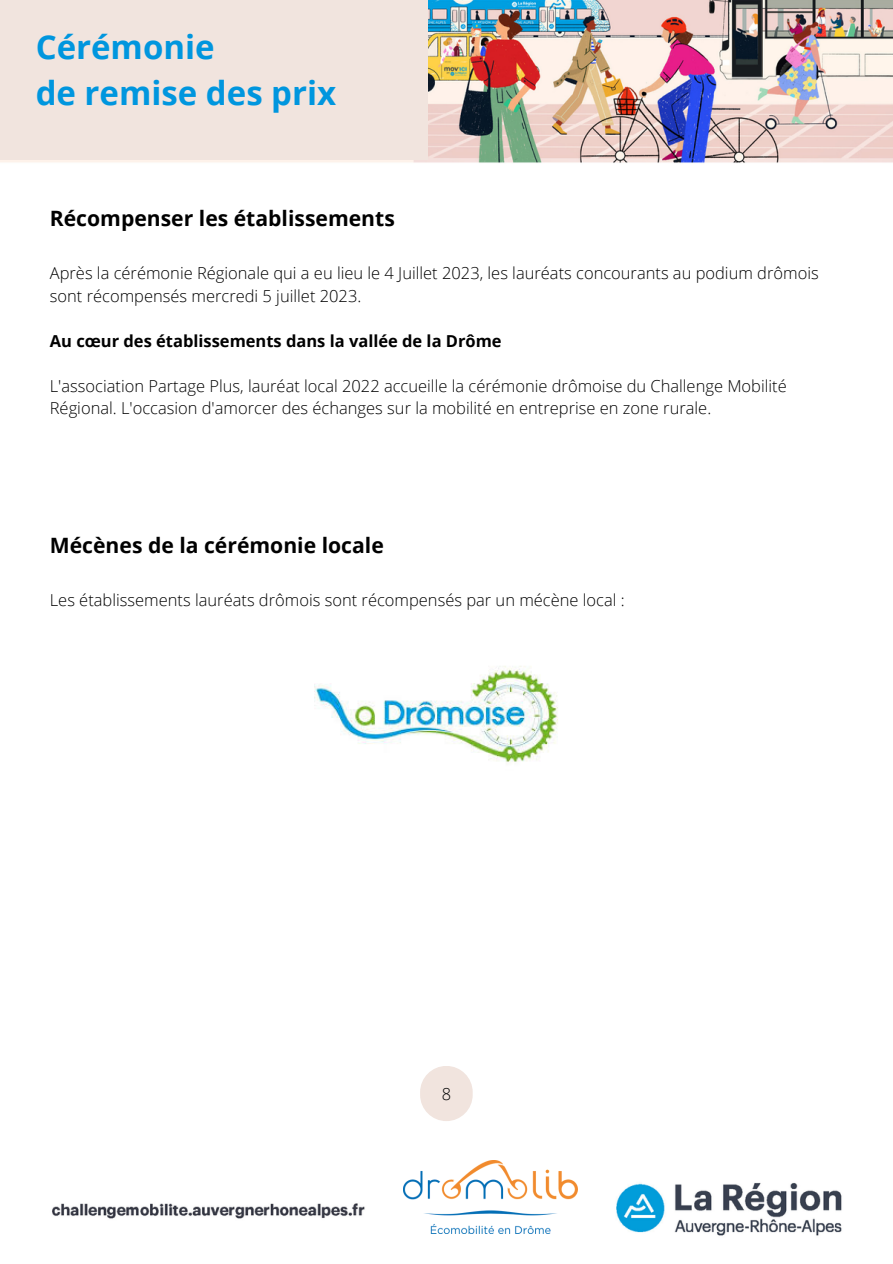
<style>
.page{position:relative;width:893px;height:1264px;background:#fff}
.page>*{position:absolute;margin:0;border:0;box-sizing:border-box;transform-origin:0 0}
.t1{font:700 33px "Open Sans";color:#0096de}
.t2{font:700 21.15px "Open Sans";color:#000}
.t3{font:300 16.5px/22.5px "Open Sans";color:#000}
.t4{font:700 16.5px "Open Sans";color:#000}
</style>
<div class="page">
<img style="left:0;top:0;width:892px;height:1236px">
<img style="left:403px;top:1159px;width:174px;height:74px">
<div style="left:0;top:0;width:428px;height:160px;background:#f1e4de"></div>
<img style="left:314px;top:596px;width:244px;height:244px">
<div style="left:420px;top:1065px;width:52px;height:56px;background:#f1e4de;border-radius:26px"></div>
<p class="t1" style="left:36px;top:24px;width:180px">Cérémonie</p>
<p class="t1" style="left:36px;top:70px;width:302px">de remise des prix</p>
<p class="t2" style="left:50px;top:204px;width:346px">Récompenser les établissements</p>
<p class="t3" style="left:50px;top:262px;width:770px">Après la cérémonie Régionale qui a eu lieu le 4 Juillet 2023, les lauréats concourants au podium drômois sont récompensés mercredi 5 juillet 2023.</p>
<p class="t4" style="left:50px;top:329px;width:453px">Au cœur des établissements dans la vallée de la Drôme</p>
<p class="t3" style="left:50px;top:374px;width:738px">L'association Partage Plus, lauréat local 2022 accueille la cérémonie drômoise du Challenge Mobilité<br>Régional. L'occasion d'amorcer des échanges sur la mobilité en entreprise en zone rurale.</p>
<p class="t2" style="left:50px;top:531px;width:335px">Mécènes de la cérémonie locale</p>
<p class="t3" style="left:50px;top:588px;width:576px">Les établissements lauréats drômois sont récompensés par un mécène local :</p>
<p class="t3" style="left:441px;top:1081px;width:11px">8</p>
</div>
